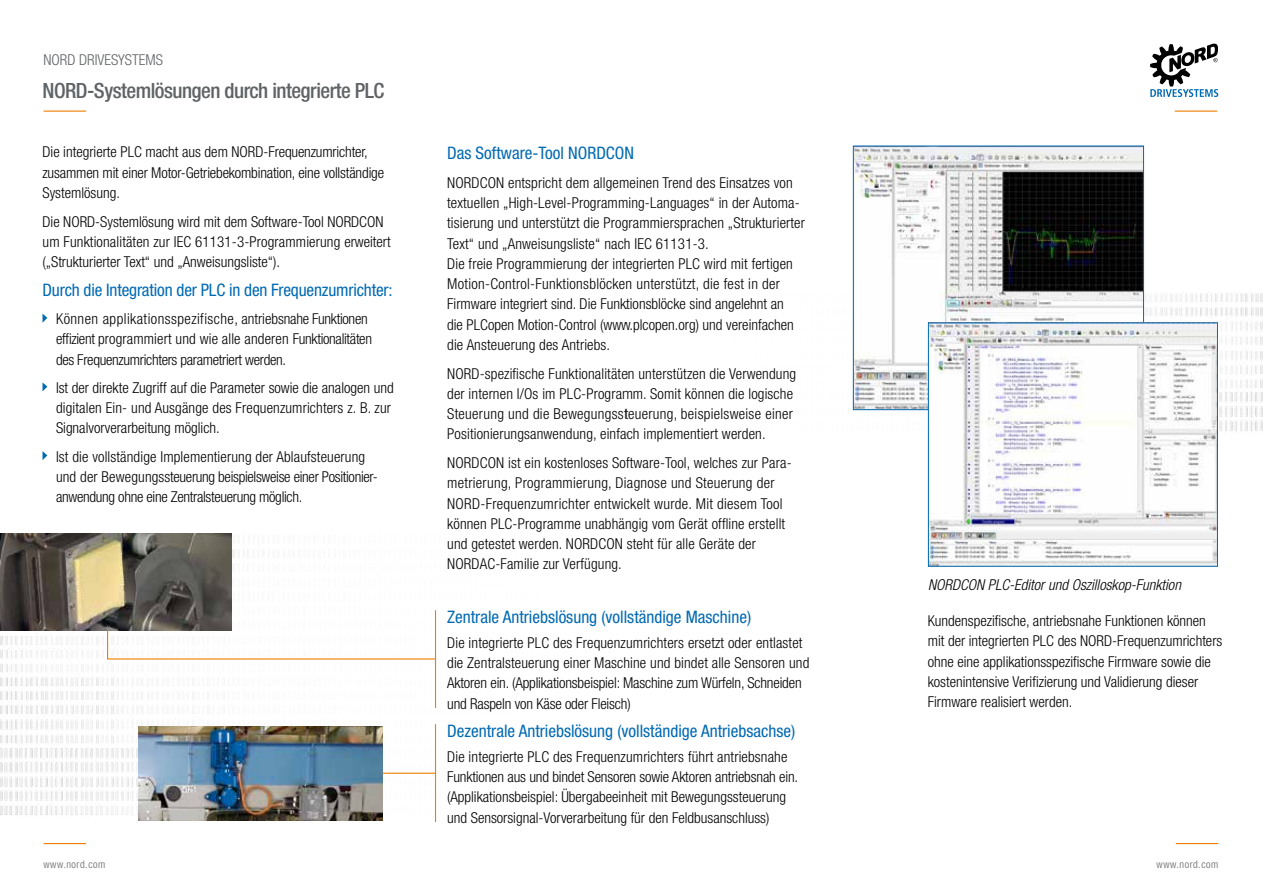
<style>
.page{position:relative;width:1263px;height:893px;background:#fff}
.page>*{position:absolute;margin:0;border:0;box-sizing:border-box;transform-origin:0 0}
.t1{font:500 condensed 21px "Helvetica Neue LT Std";letter-spacing:-.025em;color:#606366}
.t2{font:condensed 17.25px "Helvetica Neue LT Std";color:#006ab3}
.t3{font:300 condensed 15px/20.2px "Helvetica Neue LT Std";letter-spacing:.01em;color:#000}
.t4{font:300 condensed 15px/20.2px "Helvetica Neue LT Std";letter-spacing:-.02em;color:#000}
.t5{font:300 condensed 15px/20.2px "Helvetica Neue LT Std";letter-spacing:-.01em;color:#000}
.t6{font:italic 300 condensed 15px "Helvetica Neue LT Std";color:#000}
.t7{font:300 condensed 15px "Helvetica Neue LT Std";color:#606366}
.t8{font:300 condensed 10.5px "Helvetica Neue LT Std";letter-spacing:.05em;color:#606366}
</style>
<div class="page">
<img style="left:0;top:536px;width:437px;height:280px">
<svg style="left:43px;top:314px;width:4px;height:8px"></svg>
<svg style="left:43px;top:383px;width:4px;height:8px"></svg>
<svg style="left:43px;top:451px;width:4px;height:9px"></svg>
<hr style="left:44px;top:111px;width:42px;height:1px;background:#ee7f00">
<hr style="left:44px;top:843px;width:42px;height:1px;background:#ee7f00">
<svg style="left:1150px;top:44px;width:68px;height:53px"></svg>
<hr style="left:1176px;top:843px;width:42px;height:1px;background:#ee7f00">
<hr style="left:1175px;top:111px;width:42px;height:1px;background:#ee7f00">
<img style="left:855px;top:148px;width:287px;height:143px">
<img style="left:0;top:533px;width:232px;height:97px">
<img style="left:138px;top:726px;width:245px;height:95px">
<img style="left:930px;top:434px;width:286px;height:131px">
<svg style="left:106px;top:629px;width:329px;height:31px"></svg>
<hr style="left:435px;top:610px;width:1px;height:98px;background:#ee7f00">
<hr style="left:435px;top:724px;width:1px;height:98px;background:#ee7f00">
<hr style="left:383px;top:773px;width:52px;height:1px;background:#ee7f00">
<img style="left:852px;top:291px;width:411px;height:143px">
<p class="t7" style="left:44px;top:51px;width:121px">NORD DRIVESYSTEMS</p>
<h1 class="t1" style="left:43px;top:78px;width:343px">NORD-Systemlösungen durch integrierte PLC</h1>
<p class="t5" style="left:43px;top:142px;width:343px">Die integrierte PLC macht aus dem NORD-Frequenzumrichter, zusammen mit einer Motor-Getriebekombination, eine vollständige<br>Systemlösung.</p>
<p class="t3" style="left:43px;top:211px;width:350px">Die NORD-Systemlösung wird mit dem Software-Tool NORDCON um Funktionalitäten zur IEC 61131-3-Programmierung erweitert („Strukturierter Text“ und „Anweisungsliste“).</p>
<p class="t2" style="left:43px;top:280px;width:352px">Durch die Integration der PLC in den Frequenzumrichter:</p>
<p class="t4" style="left:56px;top:309px;width:318px">Können applikationsspezifische, antriebsnahe Funktionen effizient programmiert und wie alle anderen Funktionalitäten des Frequenzumrichters parametriert werden.</p>
<p class="t3" style="left:56px;top:377px;width:339px">Ist der direkte Zugriff auf die Parameter sowie die analogen und digitalen Ein- und Ausgänge des Frequenzumrichters z. B. zur<br>Signalvorverarbeitung möglich.</p>
<p class="t4" style="left:56px;top:446px;width:323px">Ist die vollständige Implementierung der Ablaufsteuerung und der Bewegungssteuerung beispielsweise einer Positionier&shy;anwendung ohne eine Zentralsteuerung möglich.</p>
<p class="t2" style="left:447px;top:143px;width:188px">Das Software-Tool NORDCON</p>
<p class="t3" style="left:447px;top:172px;width:359px">NORDCON entspricht dem allgemeinen Trend des Einsatzes von textuellen „High-Level-Programming-Languages“ in der Automa&shy;tisierung und unterstützt die Programmiersprachen „Strukturierter Text“ und „Anweisungsliste“ nach IEC 61131-3.<br>Die freie Programmierung der integrierten PLC wird mit fertigen Motion-Control-Funktionsblöcken unterstützt, die fest in der Firmware integriert sind. Die Funktionsblöcke sind angelehnt an<br>die PLCopen Motion-Control (www.plcopen.org) und vereinfachen die Ansteuerung des Antriebs.</p>
<p class="t3" style="left:447px;top:363px;width:350px">NORD-spezifische Funktionalitäten unterstützen die Verwendung der internen I/Os im PLC-Programm. Somit können die logische Steuerung und die Bewegungssteuerung, beispielsweise einer Positionierungsanwendung, einfach implementiert werden.</p>
<p class="t3" style="left:447px;top:452px;width:346px">NORDCON ist ein kostenloses Software-Tool, welches zur Para&shy;metrierung, Programmierung, Diagnose und Steuerung der NORD-Frequenzumrichter entwickelt wurde. Mit diesem Tool können PLC-Programme unabhängig vom Gerät offline erstellt und getestet werden. NORDCON steht für alle Geräte der NORDAC-Familie zur Verfügung.</p>
<p class="t2" style="left:447px;top:607px;width:305px">Zentrale Antriebslösung (vollständige Maschine)</p>
<p class="t3" style="left:447px;top:632px;width:364px">Die integrierte PLC des Frequenzumrichters ersetzt oder entlastet die Zentralsteuerung einer Maschine und bindet alle Sensoren und Aktoren ein. (Applikationsbeispiel: Maschine zum Würfeln, Schneiden und Raspeln von Käse oder Fleisch)</p>
<p class="t2" style="left:447px;top:721px;width:350px">Dezentrale Antriebslösung (vollständige Antriebsachse)</p>
<p class="t3" style="left:447px;top:746px;width:352px">Die integrierte PLC des Frequenzumrichters führt antriebsnahe Funktionen aus und bindet Sensoren sowie Aktoren antriebsnah ein. (Applikationsbeispiel: Übergabeeinheit mit Bewegungssteuerung und Sensorsignal-Vorverarbeitung für den Feldbusanschluss)</p>
<p class="t6" style="left:928px;top:576px;width:254px">NORDCON PLC-Editor und Oszilloskop-Funktion</p>
<p class="t3" style="left:928px;top:611px;width:296px">Kundenspezifische, antriebsnahe Funktionen können mit der integrierten PLC des NORD-Frequenzumrichters ohne eine applikationsspezifische Firmware sowie die kostenintensive Verifizierung und Validierung dieser Firmware realisiert werden.</p>
<p class="t8" style="left:44px;top:858px;width:63px">www.nord.com</p>
<p class="t8" style="left:1156px;top:858px;width:63px">www.nord.com</p>
</div>
